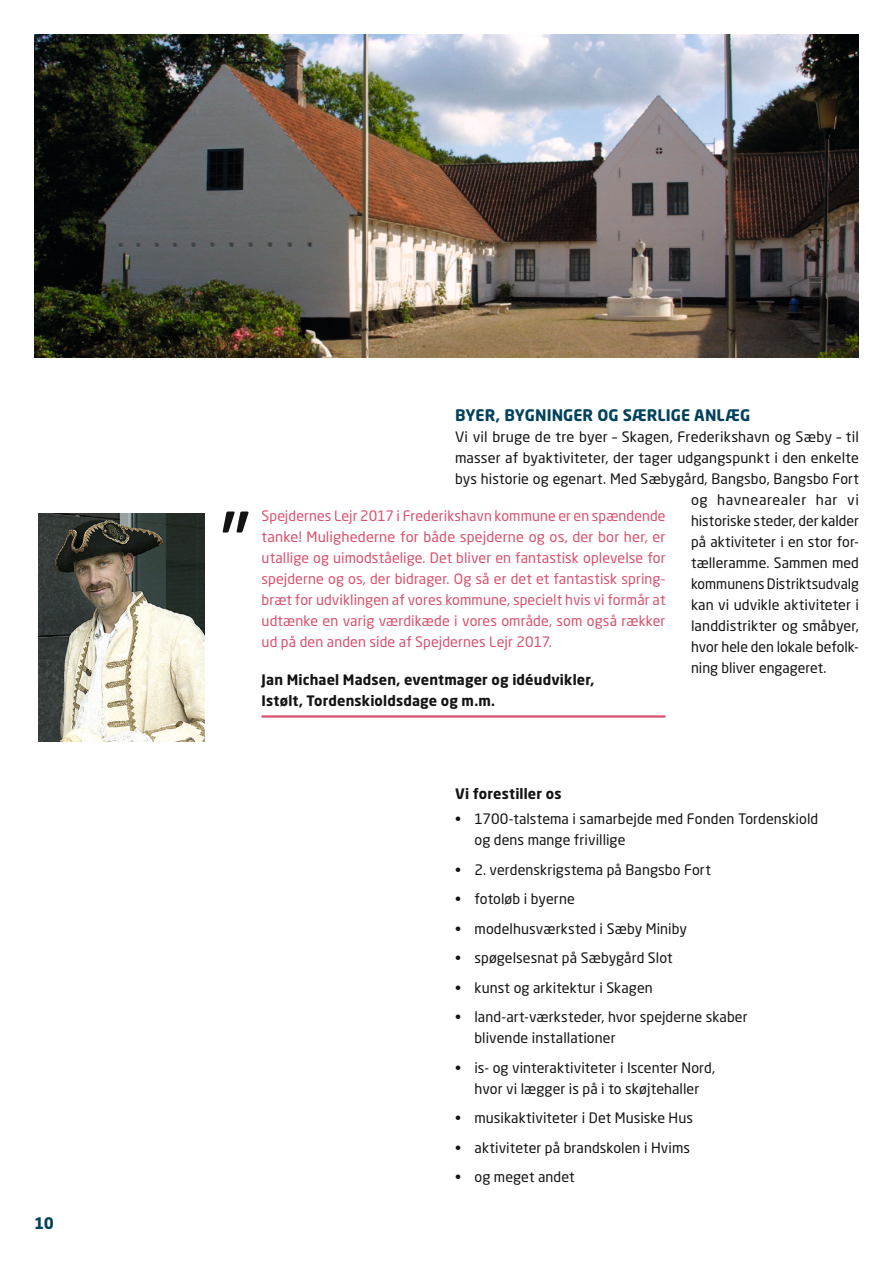
<style>
.page{position:relative;width:893px;height:1263px;background:#fff}
.page>*{position:absolute;margin:0;border:0;box-sizing:border-box;transform-origin:0 0}
.OVERSKRIFT{font:92.55px "Neo Sans Std";color:#131413}
.MELLEM{font:700 15.75px "Neo Sans Std";letter-spacing:.005em;color:#00415b}
.BRØDTEX_T{font:14.25px/21px "Neo Sans Std";letter-spacing:.005em;color:#131413}
.BRØDTEX_T-2{font:14.25px/21px "Neo Sans Std";letter-spacing:.005em;color:#d8526d;text-align:justify}
.BRØDTEX_T-3{font:700 14.25px "Neo Sans Std";letter-spacing:.01em;color:#131413}
.BRØDTEX_T-4{font:14.25px "Neo Sans Std";letter-spacing:.035em;color:#131413}
</style>
<div class="page">
<img style="left:34px;top:34px;width:825px;height:324px">
<img style="left:39px;top:513px;width:166px;height:229px">
<hr style="left:261px;top:715px;width:405px;height:3px;background:#d8526d">
<p class="MELLEM" style="left:34px;top:1213px;width:22px">10</p>
<p class="MELLEM" style="left:455px;top:405px;width:297px">BYER, BYGNINGER OG SÆRLIGE ANLÆG</p>
<p class="BRØDTEX_T" style="left:455px;top:426px;width:405px">Vi vil bruge de tre byer – Skagen, Frederikshavn og Sæby – til</p>
<p class="BRØDTEX_T" style="left:455px;top:447px;width:405px">masser af byaktiviteter, der tager udgangspunkt i den enkelte</p>
<p class="BRØDTEX_T" style="left:455px;top:468px;width:405px">bys historie og egenart. Med Sæbygård, Bangsbo, Bangsbo Fort</p>
<p class="BRØDTEX_T-4" style="left:691px;top:491px;width:169px">og havnearealer har vi</p>
<p class="BRØDTEX_T" style="left:691px;top:510px;width:169px">historiske steder, der kalder</p>
<p class="BRØDTEX_T" style="left:691px;top:531px;width:169px">på aktiviteter i en stor for-</p>
<p class="BRØDTEX_T" style="left:691px;top:552px;width:169px">tælleramme. Sammen med</p>
<p class="BRØDTEX_T" style="left:691px;top:573px;width:169px">kommunens Distriktsudvalg</p>
<p class="BRØDTEX_T" style="left:691px;top:594px;width:169px">kan vi udvikle aktiviteter i</p>
<p class="BRØDTEX_T" style="left:691px;top:615px;width:169px">landdistrikter og småbyer,</p>
<p class="BRØDTEX_T" style="left:691px;top:636px;width:169px">hvor hele den lokale befolk-</p>
<p class="BRØDTEX_T" style="left:691px;top:657px;width:137px">ning bliver engageret.</p>
<p class="OVERSKRIFT" style="left:220px;top:490px;width:33px">”</p>
<p class="BRØDTEX_T-2" style="left:262px;top:505px;width:406px">Spejdernes Lejr 2017 i Frederikshavn kommune er en spændende tanke! Mulighederne for både spejderne og os, der bor her, er utallige og uimodståelige. Det bliver en fantastisk oplevelse for spejderne og os, der bidrager. Og så er det et fantastisk spring&shy;bræt for udviklingen af vores kommune, specielt hvis vi formår at udtænke en varig værdikæde i vores område, som også rækker ud på den anden side af Spejdernes Lejr 2017.</p>
<p class="BRØDTEX_T-3" style="left:262px;top:671px;width:334px">Jan Michael Madsen, eventmager og idéudvikler,</p>
<p class="BRØDTEX_T-3" style="left:262px;top:692px;width:235px">Istølt, Tordenskioldsdage og m.m.</p>
<p class="BRØDTEX_T-3" style="left:455px;top:785px;width:108px">Vi forestiller os</p>
<p class="BRØDTEX_T" style="left:474px;top:808px;width:345px;text-indent:-20px">• 1700-talstema i samarbejde med Fonden Tordenskiold og dens mange frivillige</p>
<p class="BRØDTEX_T" style="left:455px;top:859px;width:257px">• 2. verdenskrigstema på Bangsbo Fort</p>
<p class="BRØDTEX_T" style="left:455px;top:888px;width:121px">• fotoløb i byerne</p>
<p class="BRØDTEX_T" style="left:455px;top:918px;width:234px">• modelhusværksted i Sæby Miniby</p>
<p class="BRØDTEX_T" style="left:455px;top:947px;width:219px">• spøgelsesnat på Sæbygård Slot</p>
<p class="BRØDTEX_T" style="left:455px;top:977px;width:199px">• kunst og arkitektur i Skagen</p>
<p class="BRØDTEX_T" style="left:474px;top:1006px;width:275px;text-indent:-20px">• land-art-værksteder, hvor spejderne skaber blivende installationer</p>
<p class="BRØDTEX_T" style="left:455px;top:1057px;width:262px;text-align:center">• is- og vinteraktiviteter i Iscenter Nord, hvor vi lægger is på i to skøjtehaller</p>
<p class="BRØDTEX_T" style="left:455px;top:1107px;width:240px">• musikaktiviteter i Det Musiske Hus</p>
<p class="BRØDTEX_T" style="left:455px;top:1137px;width:237px">• aktiviteter på brandskolen i Hvims</p>
<p class="BRØDTEX_T" style="left:455px;top:1166px;width:121px">• og meget andet</p>
</div>
